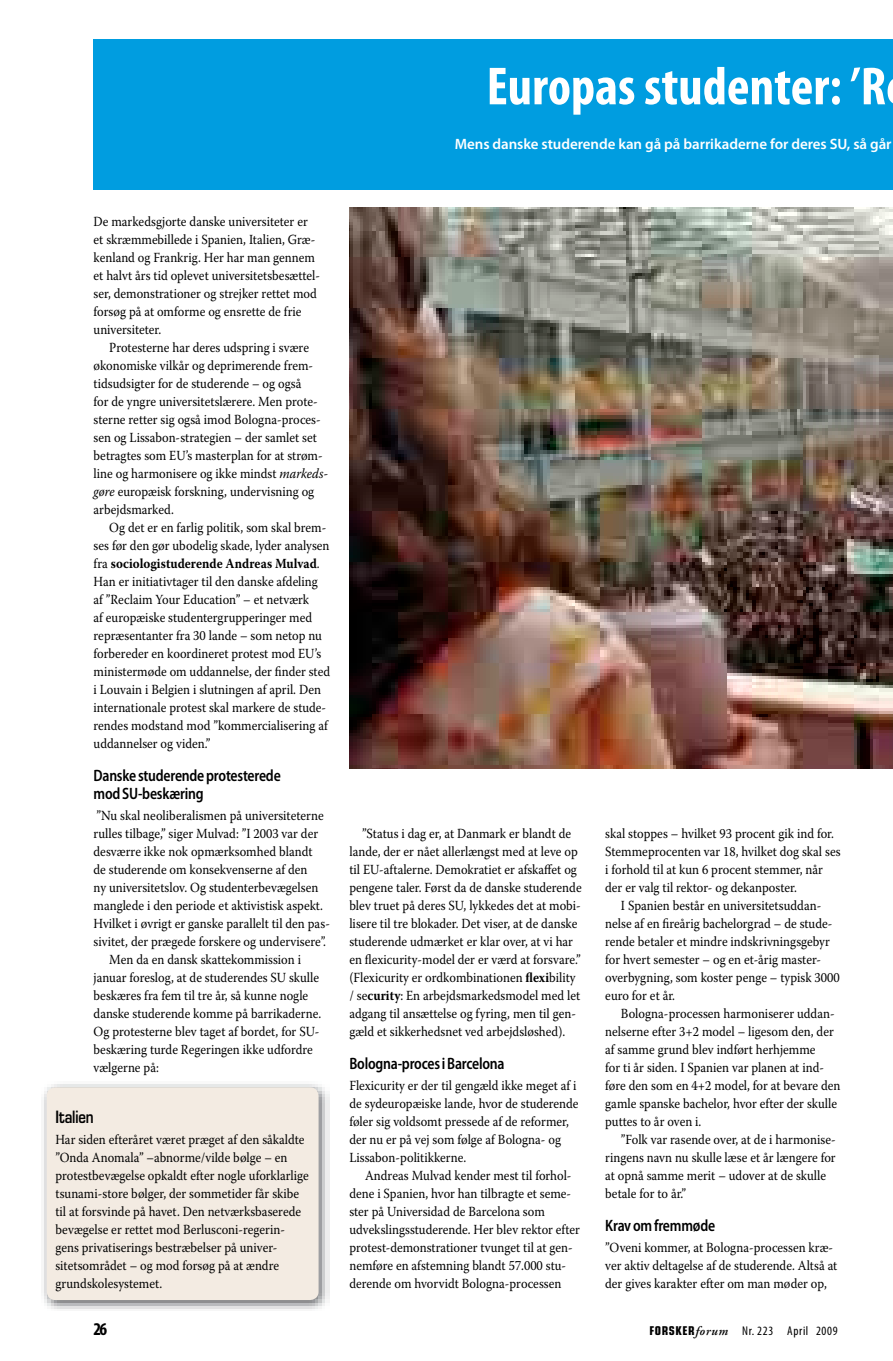
<style>
.page{position:relative;width:893px;height:1361px;background:#fff}
.page>*{position:absolute;margin:0;border:0;box-sizing:border-box;transform-origin:0 0}
.t1{font:700 condensed 54px "Myriad Pro";color:#fff}
.t2{font:700 condensed 18px "Myriad Pro";color:#000}
.t3{font:600 semi-condensed 16.5px/18px "Myriad Pro";letter-spacing:-.015em;color:#000;scale:.9 1}
.t4{font:600 16.5px "Eurostile LT Std";letter-spacing:-.01em;color:#000;scale:.8 1}
.t5{font:600 15px "Myriad Pro";letter-spacing:-.005em;color:#fff}
.t6{font:13.8px/18px "Warnock Pro";color:#000;scale:.9 1}
.t7{font:condensed 12.75px "Myriad Pro";letter-spacing:.05em;color:#000}
.s1{font-style:italic}
.s2{font-weight:700}
.s3{font-family:"Eurostile LT Std";font-weight:700;font-size:12.15px}
.s4{font-family:"Adobe Garamond Pro";font-weight:600;font-style:italic;font-stretch:normal}
</style>
<div class="page">
<img style="left:349px;top:208px;width:544px;height:561px">
<div style="left:94px;top:40px;width:799px;height:150px;background:#009de0"></div>
<img style="left:44px;top:1084px;width:286px;height:225px">
<div style="left:47px;top:1087px;width:272px;height:213px;background:#f3ebe2;border-radius:9px"></div>
<h1 class="t1" style="left:487px;top:57px;width:401px">Europas studenter: ’R</h1>
<p class="t5" style="left:455px;top:135px;width:438px">Mens danske studerende kan gå på barrikaderne for deres SU, så går</p>
<p class="t6" style="left:94px;top:212px;width:253px">De markedsgjorte danske universiteter er et skræmmebillede i Spanien, Italien, Græ&shy;kenland og Frankrig. Her har man gennem et halvt års tid oplevet universitetsbesættel&shy;ser, demonstrationer og strejker rettet mod forsøg på at omforme og ensrette de frie universiteter.</p>
<p class="t6" style="left:94px;top:338px;width:262px;text-indent:16px">Protesterne har deres udspring i svære økonomiske vilkår og deprimerende frem&shy;tidsudsigter for de studerende – og også<br>for de yngre universitetslærere. Men prote&shy;sterne retter sig også imod Bologna-proces&shy;sen og Lissabon-strategien – der samlet set betragtes som EU’s masterplan for at strøm&shy;line og harmonisere og ikke mindst <span class="s1">markeds&shy;gøre</span> europæisk forskning, undervisning og arbejdsmarked.</p>
<p class="t6" style="left:94px;top:518px;width:264px;text-indent:16px">Og det er en farlig politik, som skal brem&shy;ses før den gør ubodelig skade, lyder analysen fra <span class="s2">sociologistuderende Andreas Mulvad</span>.<br>Han er initiativtager til den danske afdeling af ”Reclaim Your Education” – et netværk<br>af europæiske studentergrupperinger med repræsentanter fra 30 lande – som netop nu forbereder en koordineret protest mod EU’s ministermøde om uddannelse, der finder sted i Louvain i Belgien i slutningen af april. Den internationale protest skal markere de stude&shy;rendes modstand mod ”kommercialisering af uddannelser og viden.”</p>
<p class="t3" style="left:94px;top:767px;width:210px">Danske studerende protesterede mod SU-beskæring</p>
<p class="t6" style="left:96px;top:806px;width:254px">”Nu skal neoliberalismen på universiteterne</p>
<p class="t6" style="left:94px;top:824px;width:251px">rulles tilbage,” siger Mulvad: ”I 2003 var der</p>
<p class="t6" style="left:94px;top:842px;width:245px">desværre ikke nok opmærksomhed blandt</p>
<p class="t6" style="left:94px;top:860px;width:239px">de studerende om konsekvenserne af den</p>
<p class="t6" style="left:94px;top:878px;width:251px">ny universitetslov. Og studenterbevægelsen</p>
<p class="t6" style="left:94px;top:896px;width:257px">manglede i den periode et aktivistisk aspekt.</p>
<p class="t6" style="left:94px;top:914px;width:264px">Hvilket i øvrigt er ganske parallelt til den pas-</p>
<p class="t6" style="left:94px;top:932px;width:260px">sivitet, der prægede forskere og undervisere”.</p>
<p class="t6" style="left:109px;top:950px;width:215px">Men da en dansk skattekommission i</p>
<p class="t6" style="left:94px;top:968px;width:252px">januar foreslog, at de studerendes SU skulle</p>
<p class="t6" style="left:94px;top:986px;width:240px">beskæres fra fem til tre år, så kunne nogle</p>
<p class="t6" style="left:94px;top:1004px;width:254px">danske studerende komme på barrikaderne.</p>
<p class="t6" style="left:94px;top:1022px;width:252px">Og protesterne blev taget af bordet, for SU-</p>
<p class="t6" style="left:94px;top:1040px;width:245px">beskæring turde Regeringen ikke udfordre</p>
<p class="t6" style="left:94px;top:1058px;width:74px">vælgerne på:</p>
<p class="t4" style="left:55px;top:1106px;width:49px">Italien</p>
<p class="t6" style="left:55px;top:1130px;width:283px">Har siden efteråret været præget af den såkaldte ”Onda Anomala” –abnorme/vilde bølge – en protestbevægelse opkaldt efter nogle uforklarlige tsunami-store bølger, der sommetider får skibe til at forsvinde på havet. Den netværksbaserede bevægelse er rettet mod Berlusconi-regerin&shy;gens privatiserings bestræbelser på univer&shy;sitetsområdet – og mod forsøg på at ændre grundskolesystemet.</p>
<p class="t6" style="left:349px;top:824px;width:260px;text-indent:13px">”Status i dag er, at Danmark er blandt de lande, der er nået allerlængst med at leve op til EU-aftalerne. Demokratiet er afskaffet og pengene taler. Først da de danske studerende blev truet på deres SU, lykkedes det at mobi&shy;lisere til tre blokader. Det viser, at de danske studerende udmærket er klar over, at vi har en flexicurity-model der er værd at forsvare.” (Flexicurity er ordkombinationen <span class="s2">flexi</span>bility / se<span class="s2">curity</span>: En arbejdsmarkedsmodel med let adgang til ansættelse og fyring, men til gen&shy;gæld et sikkerhedsnet ved arbejdsløshed).</p>
<p class="t3" style="left:349px;top:1055px;width:174px">Bologna-proces i Barcelona</p>
<p class="t6" style="left:349px;top:1076px;width:256px">Flexicurity er der til gengæld ikke meget af i de sydeuropæiske lande, hvor de studerende føler sig voldsomt pressede af de reformer, der nu er på vej som følge af Bologna- og Lissabon-politikkerne.</p>
<p class="t6" style="left:349px;top:1166px;width:258px;text-indent:16px">Andreas Mulvad kender mest til forhol&shy;dene i Spanien, hvor han tilbragte et seme&shy;ster på Universidad de Barcelona som udvekslingsstuderende. Her blev rektor efter protest-demonstrationer tvunget til at gen&shy;nemføre en afstemning blandt 57.000 stu&shy;derende om hvorvidt Bologna-processen</p>
<p class="t6" style="left:605px;top:824px;width:263px">skal stoppes – hvilket 93 procent gik ind for.<br>Stemmeprocenten var 18, hvilket dog skal ses i forhold til at kun 6 procent stemmer, når der er valg til rektor- og dekanposter.</p>
<p class="t6" style="left:605px;top:896px;width:262px;text-indent:16px">I Spanien består en universitetsuddan&shy;nelse af en fireårig bachelorgrad – de stude&shy;rende betaler et mindre indskrivningsgebyr for hvert semester – og en et-årig master&shy;overbygning, som koster penge – typisk 3000 euro for et år.</p>
<p class="t6" style="left:605px;top:1004px;width:263px;text-indent:16px">Bologna-processen harmoniserer uddan&shy;nelserne efter 3+2 model – ligesom den, der af samme grund blev indført herhjemme<br>for ti år siden. I Spanien var planen at ind&shy;føre den som en 4+2 model, for at bevare den gamle spanske bachelor, hvor efter der skulle puttes to år oven i.</p>
<p class="t6" style="left:605px;top:1130px;width:258px;text-indent:16px">”Folk var rasende over, at de i harmonise&shy;ringens navn nu skulle læse et år længere for at opnå samme merit – udover at de skulle betale for to år.”</p>
<p class="t3" style="left:605px;top:1217px;width:124px">Krav om fremmøde</p>
<p class="t6" style="left:605px;top:1238px;width:259px">”Oveni kommer, at Bologna-processen kræ&shy;ver aktiv deltagelse af de studerende. Altså at der gives karakter efter om man møder op,</p>
<h2 class="t2" style="left:94px;top:1319px;width:15px">26</h2>
<p class="t7" style="left:649px;top:1324px;width:190px"><span class="s3">FORskeR</span><span class="s4">forum</span> Nr. 223 April 2009</p>
</div>
